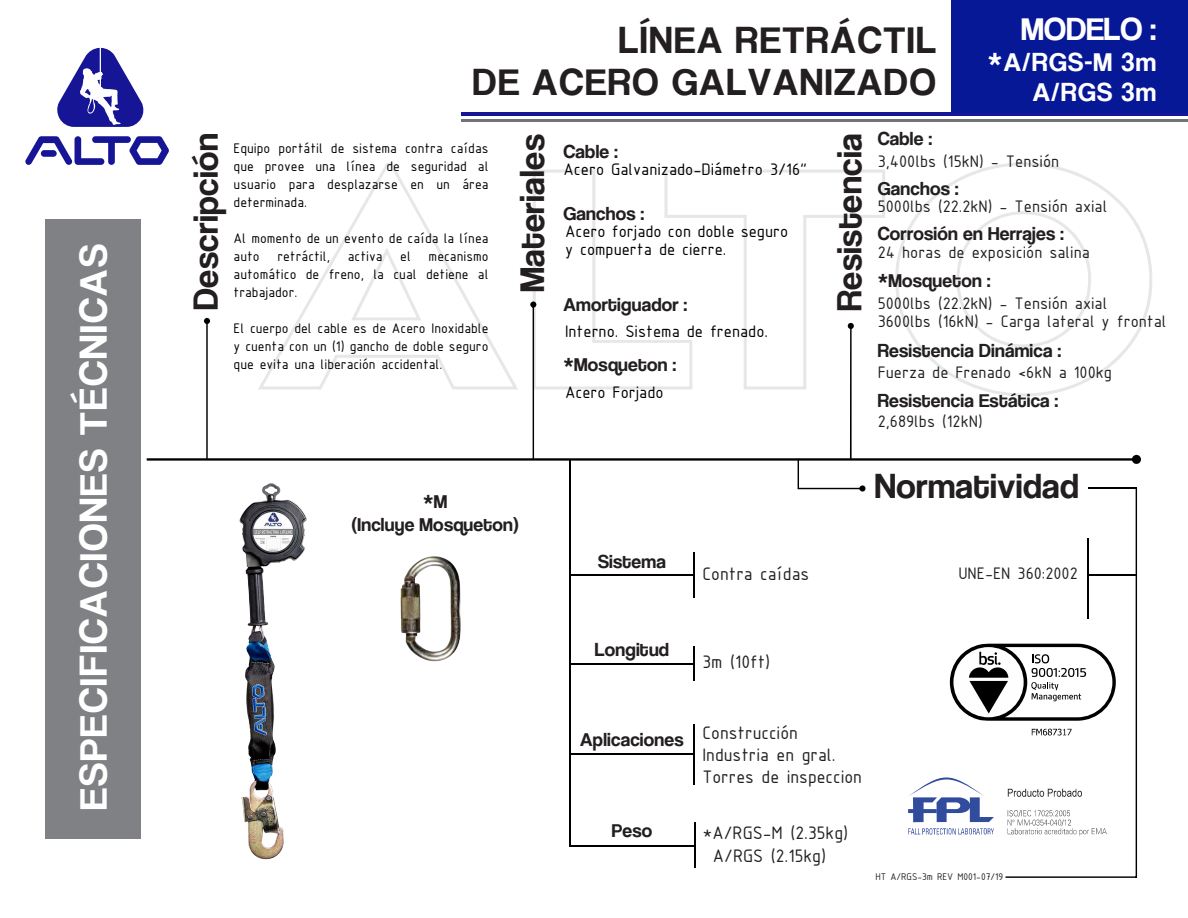
<style>
.page{position:relative;width:1188px;height:918px;background:#fff}
.page>*{position:absolute;margin:0;border:0;box-sizing:border-box;transform-origin:0 0}
.t1{font:40.35px "Coolvetica Rg";letter-spacing:.05em;color:#fff}
.t2{font:39px/42px "Coolvetica Rg";letter-spacing:.05em;color:#231f20;text-align:right}
.t3{font:36px "Coolvetica Rg";letter-spacing:.01em;color:#231f20}
.t4{font:33px "Coolvetica Rg";color:#fff}
.t5{font:27px/30px "Coolvetica Rg";letter-spacing:.05em;color:#fff;text-align:right}
.t6{font:19.5px/23.4px "Coolvetica Rg";letter-spacing:.01em;color:#231f20;text-align:center}
.t7{font:19.5px/22px "ISOCPEUR";color:#231f20}
.t8{font:18px/18px "ISOCPEUR";color:#231f20}
.t9{font:18px/18px "ISOCPEUR";color:#000}
.t10{font:15px/18px "ISOCPEUR";color:#000;text-align:justify}
.t11{font:10.5px "ISOCPEUR";color:#231f20}
</style>
<div class="page">
<svg style="left:308px;top:163px;width:844px;height:165px"></svg>
<img style="left:400px;top:556px;width:61px;height:106px">
<hr style="left:569px;top:459px;width:2px;height:387px;background:#000">
<hr style="left:694px;top:552px;width:1px;height:46px;background:#000">
<hr style="left:570px;top:574px;width:124px;height:2px;background:#000">
<hr style="left:570px;top:663px;width:124px;height:1px;background:#000">
<hr style="left:570px;top:754px;width:124px;height:1px;background:#000">
<hr style="left:569px;top:845px;width:125px;height:2px;background:#000">
<hr style="left:693px;top:646px;width:2px;height:35px;background:#000">
<hr style="left:694px;top:724px;width:1px;height:61px;background:#000">
<hr style="left:694px;top:822px;width:1px;height:46px;background:#000">
<svg style="left:147px;top:302px;width:994px;height:190px"></svg>
<hr style="left:1088px;top:487px;width:48px;height:2px;background:#000">
<svg style="left:1005px;top:488px;width:132px;height:390px"></svg>
<svg style="left:1008px;top:789px;width:74px;height:8px"></svg>
<svg style="left:908px;top:828px;width:86px;height:7px"></svg>
<svg style="left:908px;top:777px;width:86px;height:45px"></svg>
<svg style="left:1008px;top:810px;width:99px;height:26px"></svg>
<svg style="left:25px;top:136px;width:144px;height:29px"></svg>
<svg style="left:57px;top:48px;width:87px;height:79px"></svg>
<hr style="left:462px;top:113px;width:726px;height:3px;background:#151596">
<hr style="left:462px;top:119px;width:726px;height:3px;background:#717376">
<hr style="left:1087px;top:539px;width:1px;height:80px;background:#000">
<hr style="left:1088px;top:574px;width:48px;height:2px;background:#000">
<svg style="left:1032px;top:729px;width:40px;height:6px"></svg>
<svg style="left:950px;top:644px;width:166px;height:77px"></svg>
<div style="left:45px;top:219px;width:95px;height:620px;background:#808184"></div>
<div style="left:952px;top:0;width:236px;height:113px;background:#071897"></div>
<img style="left:207px;top:462px;width:128px;height:398px">
<h1 class="t1" style="left:70px;top:810px;width:567px;rotate:-90deg">ESPECIFICACIONES TÉCNICAS</h1>
<h2 class="t2" style="left:473px;top:19px;width:465px">LÍNEA RETRÁCTIL<br>DE ACERO GALVANIZADO</h2>
<h3 class="t4" style="left:1021px;top:10px;width:136px">MODELO :</h3>
<h3 class="t5" style="left:988px;top:47px;width:170px">*A/RGS-M 3m<br>A/RGS 3m</h3>
<h3 class="t3" style="left:185px;top:310px;width:178px;rotate:-90deg">Descripción</h3>
<h3 class="t3" style="left:511px;top:292px;width:159px;rotate:-90deg">Materiales</h3>
<p class="t10" style="left:234px;top:139px;width:256px">Equipo portátil de sistema contra caídas que provee una línea de seguridad al usuario para desplazarse en un área determinada.</p>
<p class="t10" style="left:234px;top:229px;width:256px">Al momento de un evento de caída la línea auto retráctil, activa el mecanismo automático de freno, la cual detiene al trabajador.</p>
<p class="t10" style="left:234px;top:319px;width:256px">El cuerpo del cable es de Acero Inoxidable y cuenta con un (1) gancho de doble seguro que evita una liberación accidental.</p>
<h3 class="t6" style="left:564px;top:140px;width:56px">Cable :</h3>
<p class="t9" style="left:564px;top:160px;width:245px">Acero Galvanizado-Diámetro 3/16”</p>
<h3 class="t6" style="left:564px;top:202px;width:82px">Ganchos :</h3>
<p class="t9" style="left:565px;top:222px;width:225px">Acero forjado con doble seguro y compuerta de cierre.</p>
<h3 class="t6" style="left:564px;top:292px;width:125px">Amortiguador :</h3>
<p class="t9" style="left:565px;top:321px;width:205px">Interno. Sistema de frenado.</p>
<h3 class="t6" style="left:564px;top:353px;width:114px">*Mosqueton :</h3>
<p class="t9" style="left:565px;top:383px;width:100px">Acero Forjado</p>
<h3 class="t6" style="left:351px;top:489px;width:170px">*M<br>(Incluye Mosqueton)</h3>
<h3 class="t6" style="left:598px;top:549px;width:69px">Sistema</h3>
<h3 class="t7" style="left:702px;top:562px;width:108px">Contra caídas</h3>
<h3 class="t3" style="left:828px;top:311px;width:179px;rotate:-90deg">Resistencia</h3>
<h3 class="t6" style="left:878px;top:126px;width:56px">Cable :</h3>
<h3 class="t6" style="left:878px;top:177px;width:82px">Ganchos :</h3>
<h3 class="t6" style="left:878px;top:222px;width:188px">Corrosión en Herrajes :</h3>
<h3 class="t6" style="left:878px;top:269px;width:114px">*Mosqueton :</h3>
<p class="t8" style="left:878px;top:152px;width:183px">3,400lbs (15kN) - Tensión</p>
<p class="t8" style="left:878px;top:197px;width:231px">5000lbs (22.2kN) - Tensión axial</p>
<p class="t8" style="left:878px;top:243px;width:214px">24 horas de exposición salina</p>
<p class="t8" style="left:878px;top:293px;width:290px">5000lbs (22.2kN) - Tensión axial<br>3600lbs (16kN) - Carga lateral y frontal</p>
<h3 class="t6" style="left:878px;top:338px;width:185px">Resistencia Dinámica :</h3>
<h3 class="t6" style="left:878px;top:388px;width:182px">Resistencia Estática :</h3>
<p class="t8" style="left:878px;top:363px;width:236px">Fuerza de Frenado &lt;6kN a 100kg</p>
<p class="t8" style="left:878px;top:412px;width:106px">2,689lbs (12kN)</p>
<h3 class="t3" style="left:875px;top:465px;width:206px">Normatividad</h3>
<p class="t8" style="left:958px;top:564px;width:121px">UNE-EN 360:2002</p>
<h3 class="t6" style="left:595px;top:638px;width:76px">Longitud</h3>
<h3 class="t7" style="left:702px;top:650px;width:69px">3m (10ft)</h3>
<h3 class="t6" style="left:580px;top:728px;width:105px">Aplicaciones</h3>
<h3 class="t6" style="left:612px;top:819px;width:42px">Peso</h3>
<h3 class="t7" style="left:702px;top:721px;width:161px">Construcción<br>Industria en gral.<br>Torres de inspeccion</h3>
<h3 class="t7" style="left:702px;top:821px;width:147px">*A/RGS-M (2.35kg)</h3>
<h3 class="t7" style="left:713px;top:844px;width:115px">A/RGS (2.15kg)</h3>
<p class="t11" style="left:875px;top:870px;width:129px">HT A/RGS-3m REV M001-07/19</p>
</div>
